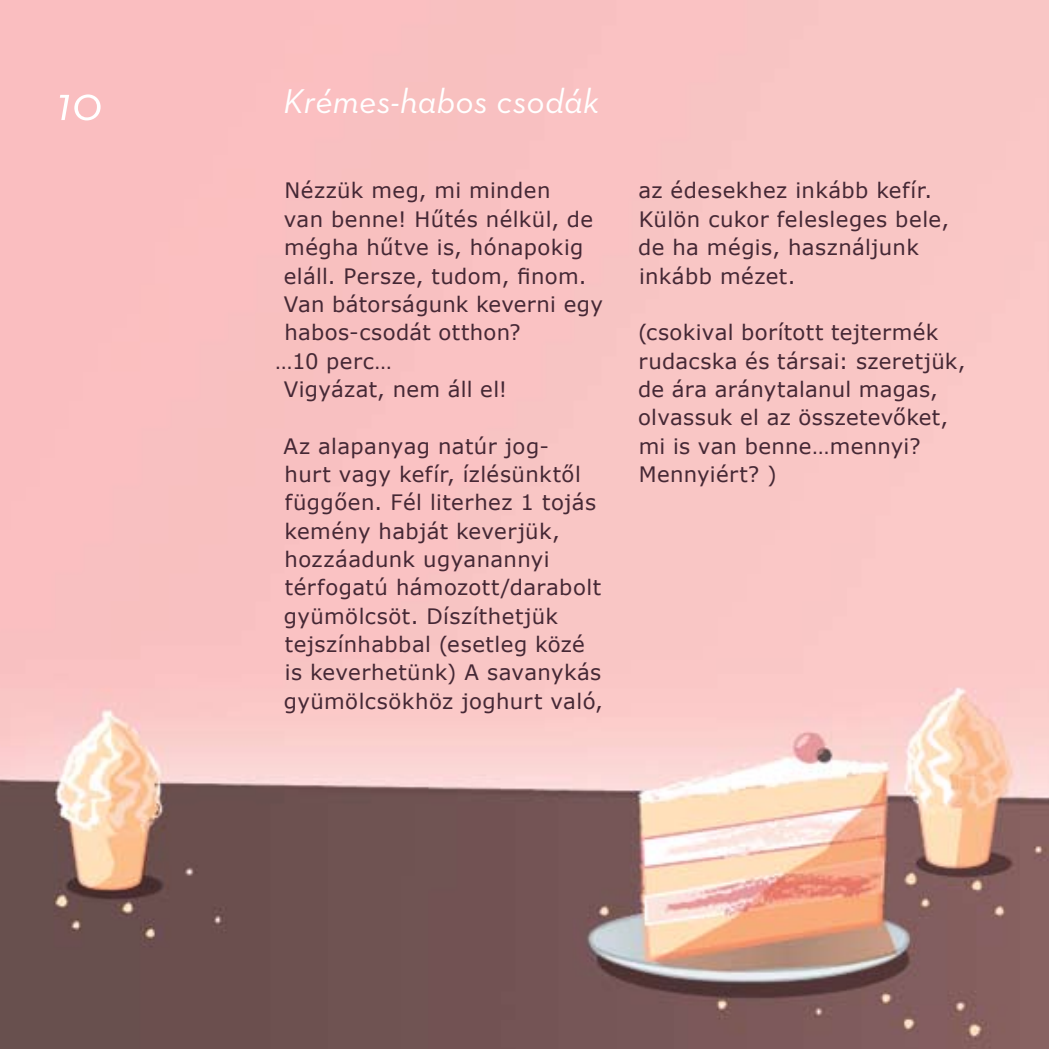
<style>
.page{position:relative;width:1049px;height:1049px;background:#fff}
.page>*{position:absolute;margin:0;border:0;box-sizing:border-box;transform-origin:0 0}
.t1{font:italic 50px "Neutra Text";color:#fff}
.t2{font:italic 35px "Neutra Text";letter-spacing:.005em;color:#fff}
.t3{font:21.25px/28.2px "Verdana";letter-spacing:.02em;color:#452835}
</style>
<div class="page">
<img style="left:0;top:0;width:1049px;height:1049px">
<h1 class="t1" style="left:57px;top:73px;width:47px">10</h1>
<h2 class="t2" style="left:283px;top:80px;width:317px">Krémes-habos csodák</h2>
<p class="t3" style="left:284px;top:176px;width:268px">Nézzük meg, mi minden</p>
<p class="t3" style="left:284px;top:204px;width:311px">van benne! Hűtés nélkül, de</p>
<p class="t3" style="left:284px;top:233px;width:301px">mégha hűtve is, hónapokig</p>
<p class="t3" style="left:284px;top:261px;width:304px">eláll. Persze, tudom, finom.</p>
<p class="t3" style="left:284px;top:289px;width:321px">Van bátorságunk keverni egy</p>
<p class="t3" style="left:285px;top:318px;width:238px">habos-csodát otthon?</p>
<p class="t3" style="left:275px;top:346px;width:118px">…10 perc…</p>
<p class="t3" style="left:284px;top:374px;width:225px">Vigyázat, nem áll el!</p>
<p class="t3" style="left:283px;top:431px;width:321px">Az alapanyag natúr jog-<br>hurt vagy kefír, ízlésünktől függően. Fél literhez 1 tojás kemény habját keverjük, hozzáadunk ugyanannyi térfogatú hámozott/darabolt gyümölcsöt. Díszíthetjük tejszínhabbal (esetleg közé is keverhetünk) A savanykás gyümölcsökhöz joghurt való,</p>
<p class="t3" style="left:638px;top:176px;width:313px">az édesekhez inkább kefír.<br>Külön cukor felesleges bele, de ha mégis, használjunk inkább mézet.</p>
<p class="t3" style="left:638px;top:318px;width:329px">(csokival borított tejtermék rudacska és társai: szeretjük, de ára aránytalanul magas, olvassuk el az összetevőket, mi is van benne…mennyi?<br>Mennyiért? )</p>
</div>
